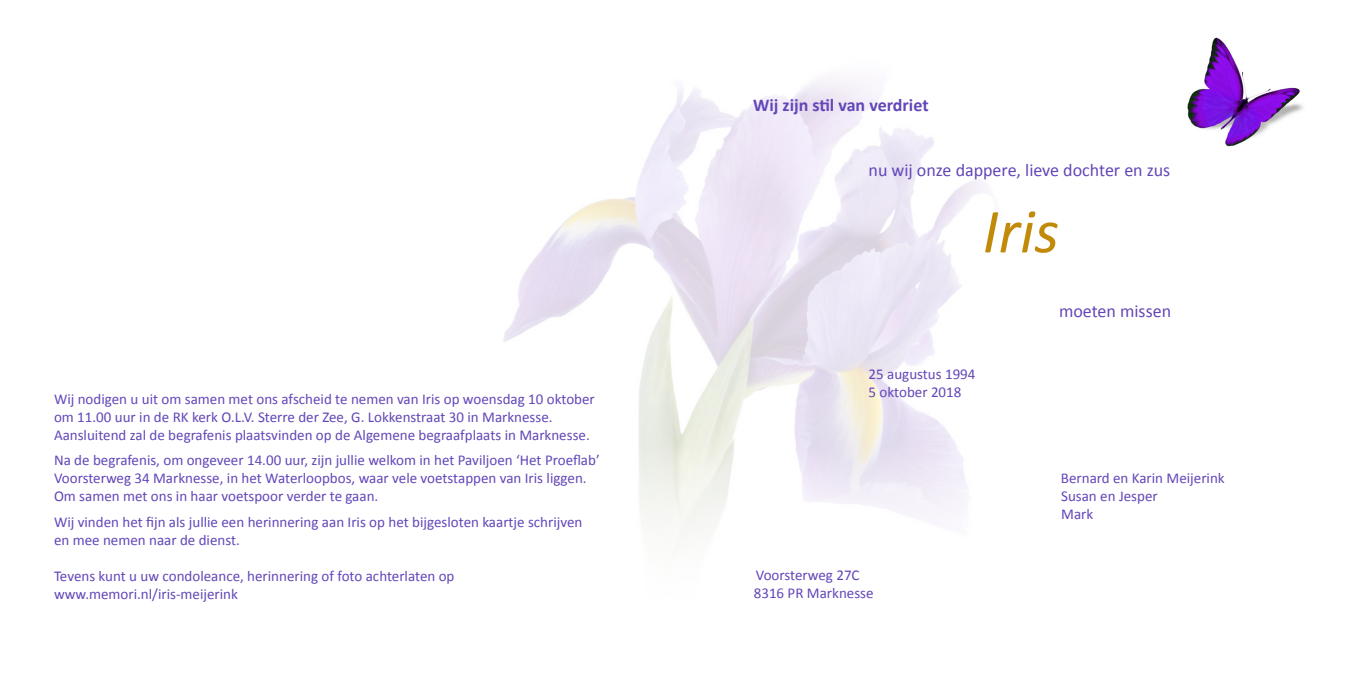
<style>
.page{position:relative;width:1361px;height:681px;background:#fff}
.page>*{position:absolute;margin:0;border:0;box-sizing:border-box;transform-origin:0 0}
.t1{font:italic 63px "Calibri";color:#c18a09}
.t2{font:18px "Calibri";color:#6346b8}
.t3{font:700 18px "Calibri";color:#6346b8}
.t4{font:15px "Calibri";color:#6346b8}
</style>
<div class="page">
<img style="left:503px;top:78px;width:483px;height:457px">
<img style="left:1187px;top:37px;width:116px;height:110px">
<p class="t4" style="left:54px;top:389px;width:542px">Wij nodigen u uit om samen met ons afscheid te nemen van Iris op woensdag 10 oktober</p>
<p class="t4" style="left:54px;top:407px;width:500px">om 11.00 uur in de RK kerk O.L.V. Sterre der Zee, G. Lokkenstraat 30 in Marknesse.</p>
<p class="t4" style="left:54px;top:425px;width:537px">Aansluitend zal de begrafenis plaatsvinden op de Algemene begraafplaats in Marknesse.</p>
<p class="t4" style="left:54px;top:450px;width:547px">Na de begrafenis, om ongeveer 14.00 uur, zijn jullie welkom in het Paviljoen ‘Het Proeflab’</p>
<p class="t4" style="left:54px;top:468px;width:534px">Voorsterweg 34 Marknesse, in het Waterloopbos, waar vele voetstappen van Iris liggen.</p>
<p class="t4" style="left:54px;top:486px;width:326px">Om samen met ons in haar voetspoor verder te gaan.</p>
<p class="t4" style="left:54px;top:512px;width:530px">Wij vinden het fijn als jullie een herinnering aan Iris op het bijgesloten kaartje schrijven</p>
<p class="t4" style="left:54px;top:530px;width:187px">en mee nemen naar de dienst.</p>
<p class="t4" style="left:54px;top:566px;width:402px">Tevens kunt u uw condoleance, herinnering of foto achterlaten op</p>
<p class="t4" style="left:54px;top:584px;width:185px">www.memori.nl/iris-meijerink</p>
<p class="t3" style="left:753px;top:93px;width:177px">Wij zijn stil van verdriet</p>
<p class="t2" style="left:868px;top:158px;width:303px">nu wij onze dappere, lieve dochter en zus</p>
<p class="t1" style="left:982px;top:188px;width:78px">Iris</p>
<p class="t4" style="left:868px;top:364px;width:108px">25 augustus 1994</p>
<p class="t4" style="left:868px;top:382px;width:94px">5 oktober 2018</p>
<p class="t4" style="left:756px;top:565px;width:105px">Voorsterweg 27C</p>
<p class="t4" style="left:754px;top:583px;width:121px">8316 PR Marknesse</p>
<p class="t2" style="left:1059px;top:300px;width:114px">moeten missen</p>
<p class="t4" style="left:1061px;top:468px;width:165px">Bernard en Karin Meijerink</p>
<p class="t4" style="left:1061px;top:486px;width:98px">Susan en Jesper</p>
<p class="t4" style="left:1061px;top:504px;width:34px">Mark</p>
</div>
